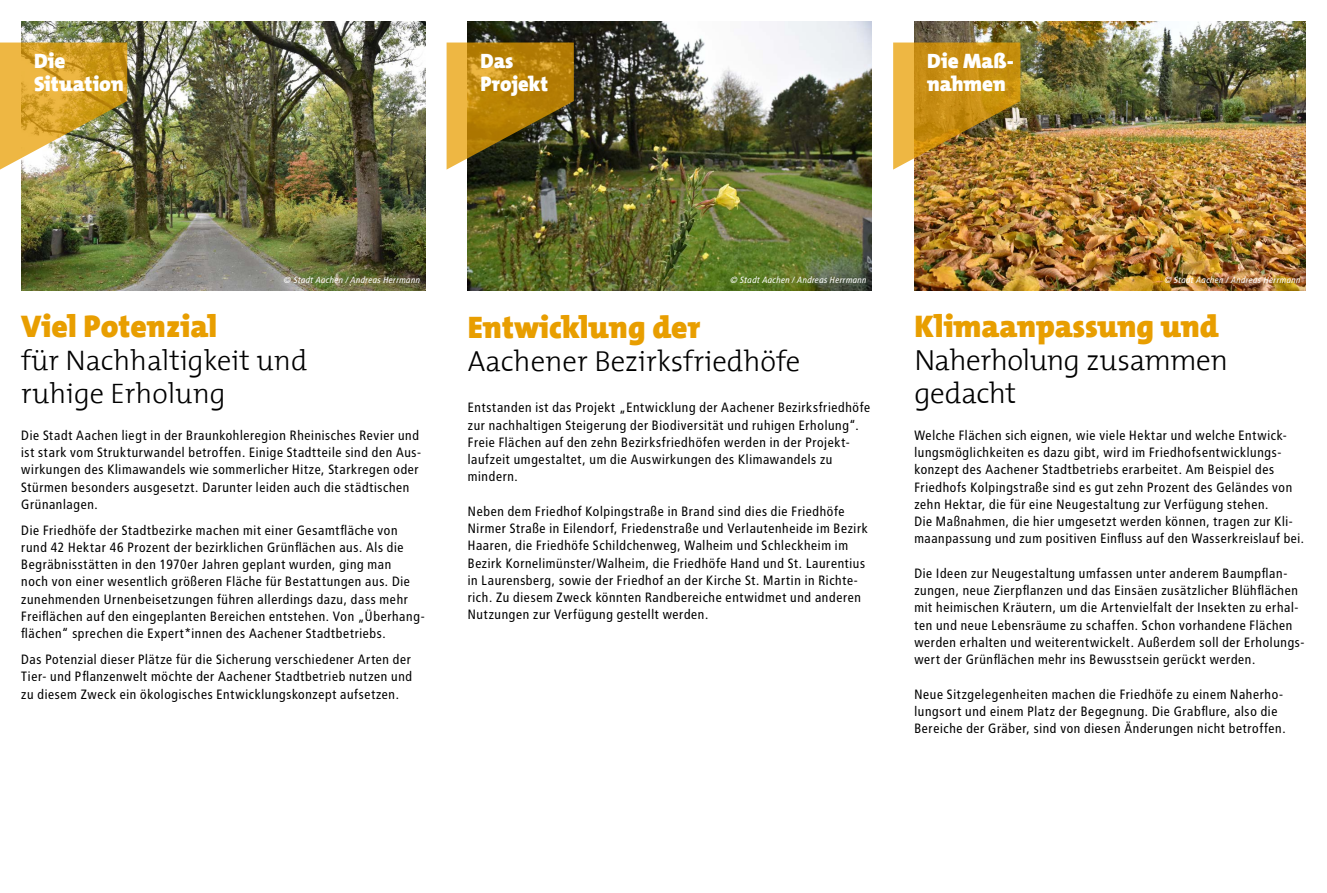
<style>
.page{position:relative;width:1327px;height:893px;background:#fff}
.page>*{position:absolute;margin:0;border:0;box-sizing:border-box;transform-origin:0 0}
.t1{font:900 31.5px "The Mix";color:#e89e00}
.t2{font:300 29.25px/33px "The Mix";color:#000}
.t3{font:300 28.5px/33px "The Mix";color:#000}
.t4{font:900 21px/22.5px "The Mix";color:#fff}
.t5{font:13.5px/17.2px "Transit Pro";letter-spacing:.01em;color:#000}
.t6{font:italic 9px "Transit Pro";color:#fff}
</style>
<div class="page">
<img style="left:468px;top:21px;width:404px;height:269px">
<img style="left:914px;top:21px;width:391px;height:269px">
<svg style="left:446px;top:43px;width:128px;height:127px;background:#a07b1f"></svg>
<img style="left:893px;top:43px;width:127px;height:127px">
<img style="left:21px;top:21px;width:404px;height:269px">
<img style="left:0;top:43px;width:127px;height:133px">
<h3 class="t4" style="left:34px;top:50px;width:91px">Die<br>Situation</h3>
<h3 class="t4" style="left:480px;top:50px;width:69px">Das<br>Projekt</h3>
<h3 class="t4" style="left:927px;top:50px;width:88px">Die Maß&shy;nahmen</h3>
<p class="t6" style="left:284px;top:275px;width:138px">© Stadt Aachen / Andreas Herrmann</p>
<h1 class="t1" style="left:21px;top:300px;width:197px">Viel Potenzial</h1>
<h3 class="t3" style="left:21px;top:343px;width:287px">für Nachhaltigkeit und ruhige Erholung</h3>
<p class="t5" style="left:21px;top:427px;width:402px">Die Stadt Aachen liegt in der Braunkohleregion Rheinisches Revier und ist stark vom Strukturwandel betroffen. Einige Stadtteile sind den Aus&shy;wirkungen des Klimawandels wie sommerlicher Hitze, Starkregen oder Stürmen besonders ausgesetzt. Darunter leiden auch die städtischen Grünanlagen.</p>
<p class="t5" style="left:21px;top:521px;width:404px">Die Friedhöfe der Stadtbezirke machen mit einer Gesamtfläche von rund 42 Hektar 46 Prozent der bezirklichen Grünflächen aus. Als die Begräbnisstätten in den 1970er Jahren geplant wurden, ging man<br>noch von einer wesentlich größeren Fläche für Bestattungen aus. Die zunehmenden Urnenbeisetzungen führen allerdings dazu, dass mehr Freiflächen auf den eingeplanten Bereichen entstehen. Von „Überhang&shy;flächen“ sprechen die Expert*innen des Aachener Stadtbetriebs.</p>
<p class="t5" style="left:21px;top:651px;width:393px;text-align:justify">Das Potenzial dieser Plätze für die Sicherung verschiedener Arten der Tier- und Pflanzenwelt möchte der Aachener Stadtbetrieb nutzen und zu diesem Zweck ein ökologisches Entwicklungskonzept aufsetzen.</p>
<p class="t6" style="left:730px;top:275px;width:138px">© Stadt Aachen / Andreas Herrmann</p>
<h1 class="t1" style="left:468px;top:301px;width:234px">Entwicklung der</h1>
<h2 class="t2" style="left:468px;top:344px;width:334px">Aachener Bezirksfriedhöfe</h2>
<p class="t5" style="left:468px;top:399px;width:404px">Entstanden ist das Projekt „Entwicklung der Aachener Bezirksfriedhöfe zur nachhaltigen Steigerung der Biodiversität und ruhigen Erholung“.<br>Freie Flächen auf den zehn Bezirksfriedhöfen werden in der Projekt&shy;laufzeit umgestaltet, um die Auswirkungen des Klimawandels zu mindern.</p>
<p class="t5" style="left:468px;top:502px;width:402px">Neben dem Friedhof Kolpingstraße in Brand sind dies die Friedhöfe Nirmer Straße in Eilendorf, Friedenstraße und Verlautenheide im Bezirk Haaren, die Friedhöfe Schildchenweg, Walheim und Schleckheim im Bezirk Kornelimünster/Walheim, die Friedhöfe Hand und St. Laurentius in Laurensberg, sowie der Friedhof an der Kirche St. Martin in Richte&shy;rich. Zu diesem Zweck könnten Randbereiche entwidmet und anderen Nutzungen zur Verfügung gestellt werden.</p>
<p class="t6" style="left:1164px;top:275px;width:138px">© Stadt Aachen / Andreas Herrmann</p>
<h1 class="t1" style="left:914px;top:300px;width:306px">Klimaanpassung und</h1>
<h2 class="t2" style="left:914px;top:343px;width:315px">Naherholung zusammen gedacht</h2>
<p class="t5" style="left:914px;top:427px;width:392px">Welche Flächen sich eignen, wie viele Hektar und welche Entwick&shy;lungsmöglichkeiten es dazu gibt, wird im Friedhofsentwicklungs&shy;konzept des Aachener Stadtbetriebs erarbeitet. Am Beispiel des Friedhofs Kolpingstraße sind es gut zehn Prozent des Geländes von zehn Hektar, die für eine Neugestaltung zur Verfügung stehen.<br>Die Maßnahmen, die hier umgesetzt werden können, tragen zur Kli&shy;maanpassung und zum positiven Einfluss auf den Wasserkreislauf bei.</p>
<p class="t5" style="left:914px;top:565px;width:392px">Die Ideen zur Neugestaltung umfassen unter anderem Baumpflan&shy;zungen, neue Zierpflanzen und das Einsäen zusätzlicher Blühflächen mit heimischen Kräutern, um die Artenvielfalt der Insekten zu erhal&shy;ten und neue Lebensräume zu schaffen. Schon vorhandene Flächen werden erhalten und weiterentwickelt. Außerdem soll der Erholungs&shy;wert der Grünflächen mehr ins Bewusstsein gerückt werden.</p>
<p class="t5" style="left:914px;top:685px;width:373px">Neue Sitzgelegenheiten machen die Friedhöfe zu einem Naherho&shy;lungsort und einem Platz der Begegnung. Die Grabflure, also die<br>Bereiche der Gräber, sind von diesen Änderungen nicht betroffen.</p>
</div>
